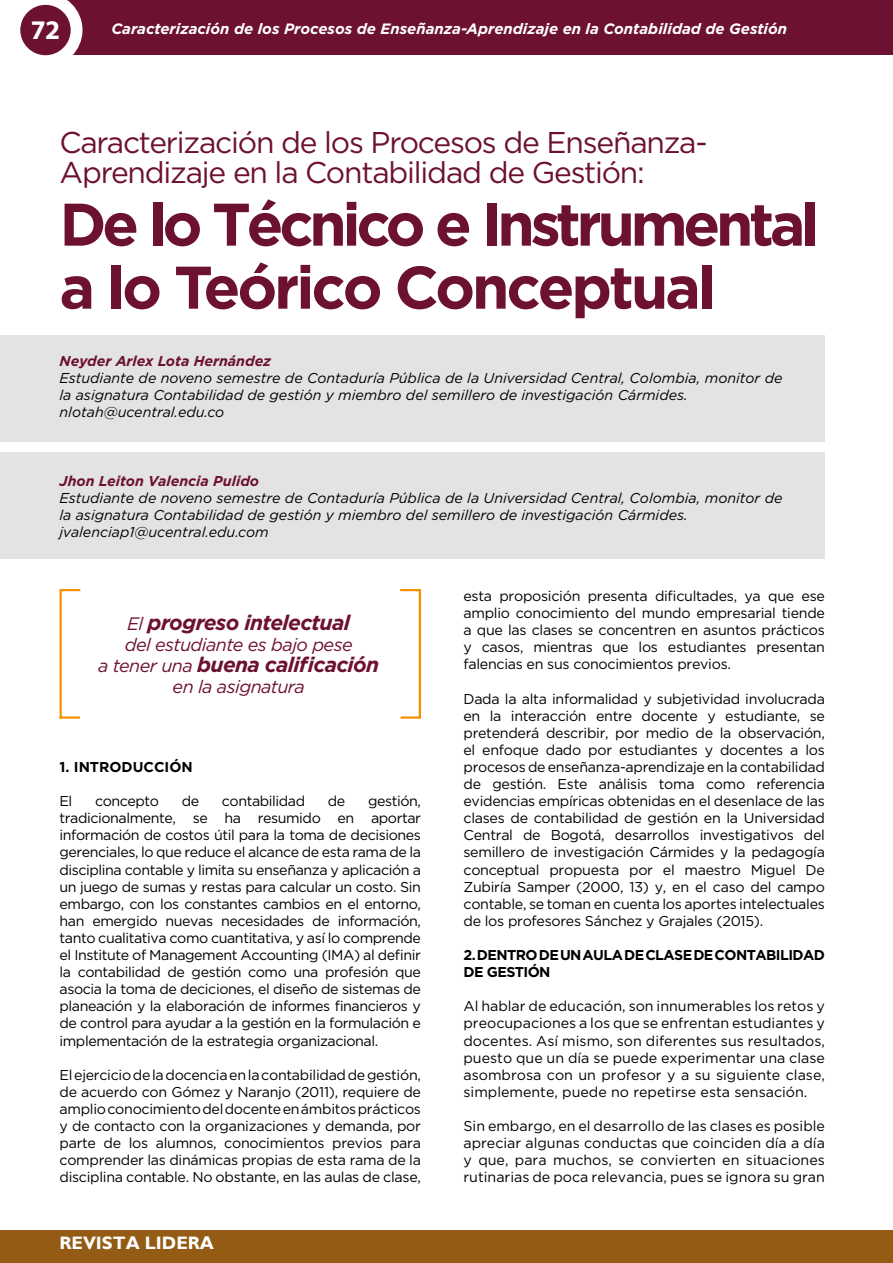
<style>
.page{position:relative;width:893px;height:1263px;background:#fff}
.page>*{position:absolute;margin:0;border:0;box-sizing:border-box;transform-origin:0 0}
.t1{font:700 60px/63px "Gotham";letter-spacing:-.07em;color:#6d1131}
.t2{font:30px/30px "Gotham";letter-spacing:-.04em;color:#6d1131}
.t3{font:700 27px "Myriad Pro";color:#fff}
.t4{font:italic 700 21px "Gotham";letter-spacing:-.03em;color:#6d1131}
.t5{font:italic 18px "Gotham";letter-spacing:-.03em;color:#6d1131}
.t6{font:700 18px "Gill Sans";color:#fff}
.t7{font:italic 700 15px "Gotham";color:#fff}
.t8{font:14.25px/17.1px "Gotham";letter-spacing:-.02em;color:#000;text-align:justify}
.t9{font:italic 14.25px/17.1px "Gotham";color:#000}
.t10{font:italic 700 14.25px "Gotham";color:#6d1131}
.t11{font:700 14.25px/17.1px "Gotham";letter-spacing:-.04em;color:#000}
.t12{font:700 14.25px "Gotham";color:#000}
.s1{font-weight:400;font-size:18px}
</style>
<div class="page">
<div style="left:45px;top:0;width:848px;height:55px;background:#6d1131"></div>
<svg style="left:21px;top:0;width:61px;height:56px"></svg>
<div style="left:20px;top:5px;width:51px;height:50px;background:#6d1131;border-radius:50%"></div>
<div style="left:0;top:1230px;width:893px;height:33px;background:#935b14"></div>
<div style="left:0;top:335px;width:825px;height:106px;background:#e3e3e3"></div>
<div style="left:0;top:452px;width:825px;height:107px;background:#e3e3e3"></div>
<hr style="left:60px;top:589px;width:20px;height:2px;background:#f39200">
<hr style="left:60px;top:589px;width:2px;height:130px;background:#f39200">
<hr style="left:60px;top:716px;width:20px;height:3px;background:#f39200">
<hr style="left:400px;top:589px;width:21px;height:2px;background:#f39200">
<hr style="left:419px;top:589px;width:2px;height:130px;background:#f39200">
<hr style="left:401px;top:716px;width:20px;height:3px;background:#f39200">
<h3 class="t3" style="left:31px;top:13px;width:31px">72</h3>
<p class="t7" style="left:111px;top:20px;width:677px">Caracterización de los Procesos de Enseñanza-Aprendizaje en la Contabilidad de Gestión</p>
<h2 class="t2" style="left:60px;top:126px;width:650px">Caracterización de los Procesos de Enseñanza-<br>Aprendizaje en la Contabilidad de Gestión:</h2>
<h1 class="t1" style="left:60px;top:191px;width:761px">De lo Técnico e Instrumental a lo Teórico Conceptual</h1>
<p class="t10" style="left:60px;top:353px;width:213px">Neyder Arlex Lota Hernández</p>
<p class="t9" style="left:60px;top:369px;width:724px">Estudiante de noveno semestre de Contaduría Pública de la Universidad Central, Colombia, monitor de la asignatura Contabilidad de gestión y miembro del semillero de investigación Cármides. nlotah@ucentral.edu.co</p>
<p class="t10" style="left:60px;top:472px;width:201px">Jhon Leiton Valencia Pulido</p>
<p class="t9" style="left:60px;top:489px;width:724px">Estudiante de noveno semestre de Contaduría Pública de la Universidad Central, Colombia, monitor de la asignatura Contabilidad de gestión y miembro del semillero de investigación Cármides. jvalenciap1@ucentral.edu.com</p>
<h3 class="t4" style="left:127px;top:610px;width:224px"><span class="s1">El</span> progreso intelectual</h3>
<p class="t5" style="left:125px;top:635px;width:230px">del estudiante es bajo pese</p>
<h3 class="t4" style="left:98px;top:652px;width:283px"><span class="s1">a tener una</span> buena calificación</h3>
<p class="t5" style="left:173px;top:677px;width:134px">en la asignatura</p>
<p class="t12" style="left:60px;top:759px;width:135px">1. INTRODUCCIÓN</p>
<p class="t8" style="left:60px;top:792px;width:14px">El</p>
<p class="t8" style="left:95px;top:792px;width:66px">concepto</p>
<p class="t8" style="left:182px;top:792px;width:19px">de</p>
<p class="t8" style="left:222px;top:792px;width:85px">contabilidad</p>
<p class="t8" style="left:328px;top:792px;width:19px">de</p>
<p class="t8" style="left:60px;top:792px;width:363px;text-indent:308px">gestión, tradicionalmente, se ha resumido en aportar información de costos útil para la toma de decisiones gerenciales, lo que reduce el alcance de esta rama de la disciplina contable y limita su enseñanza y aplicación a un juego de sumas y restas para calcular un costo. Sin embargo, con los constantes cambios en el entorno, han emergido nuevas necesidades de información, tanto cualitativa como cuantitativa, y así lo comprende el Institute of Management Accounting (IMA) al definir la contabilidad de gestión como una profesión que asocia la toma de deciciones, el diseño de sistemas de planeación y la elaboración de informes financieros y de control para ayudar a la gestión en la formulación e implementación de la estrategia organizacional.</p>
<p class="t8" style="left:60px;top:1066px;width:363px">El ejercicio de la docencia en la contabilidad de gestión, de acuerdo con Gómez y Naranjo (2011), requiere de amplio conocimiento del docente en ámbitos prácticos y de contacto con la organizaciones y demanda, por parte de los alumnos, conocimientos previos para comprender las dinámicas propias de esta rama de la disciplina contable. No obstante, en las aulas de clase,</p>
<p class="t6" style="left:59px;top:1232px;width:156px">REVISTA LIDERA</p>
<p class="t8" style="left:463px;top:587px;width:363px">esta proposición presenta dificultades, ya que ese amplio conocimiento del mundo empresarial tiende a que las clases se concentren en asuntos prácticos y casos, mientras que los estudiantes presentan falencias en sus conocimientos previos.</p>
<p class="t8" style="left:463px;top:690px;width:363px">Dada la alta informalidad y subjetividad involucrada en la interacción entre docente y estudiante, se pretenderá describir, por medio de la observación, el enfoque dado por estudiantes y docentes a los procesos de enseñanza-aprendizaje en la contabilidad de gestión. Este análisis toma como referencia evidencias empíricas obtenidas en el desenlace de las clases de contabilidad de gestión en la Universidad Central de Bogotá, desarrollos investigativos del semillero de investigación Cármides y la pedagogía conceptual propuesta por el maestro Miguel De Zubiría Samper (2000, 13) y, en el caso del campo contable, se toman en cuenta los aportes intelectuales de los profesores Sánchez y Grajales (2015).</p>
<p class="t11" style="left:463px;top:946px;width:363px">2. DENTRO DE UN AULA DE CLASE DE CONTABILIDAD<br>DE GESTIÓN</p>
<p class="t8" style="left:463px;top:997px;width:363px">Al hablar de educación, son innumerables los retos y preocupaciones a los que se enfrentan estudiantes y docentes. Así mismo, son diferentes sus resultados, puesto que un día se puede experimentar una clase asombrosa con un profesor y a su siguiente clase, simplemente, puede no repetirse esta sensación.</p>
<p class="t8" style="left:463px;top:1117px;width:363px">Sin embargo, en el desarrollo de las clases es posible apreciar algunas conductas que coinciden día a día y que, para muchos, se convierten en situaciones rutinarias de poca relevancia, pues se ignora su gran</p>
</div>
